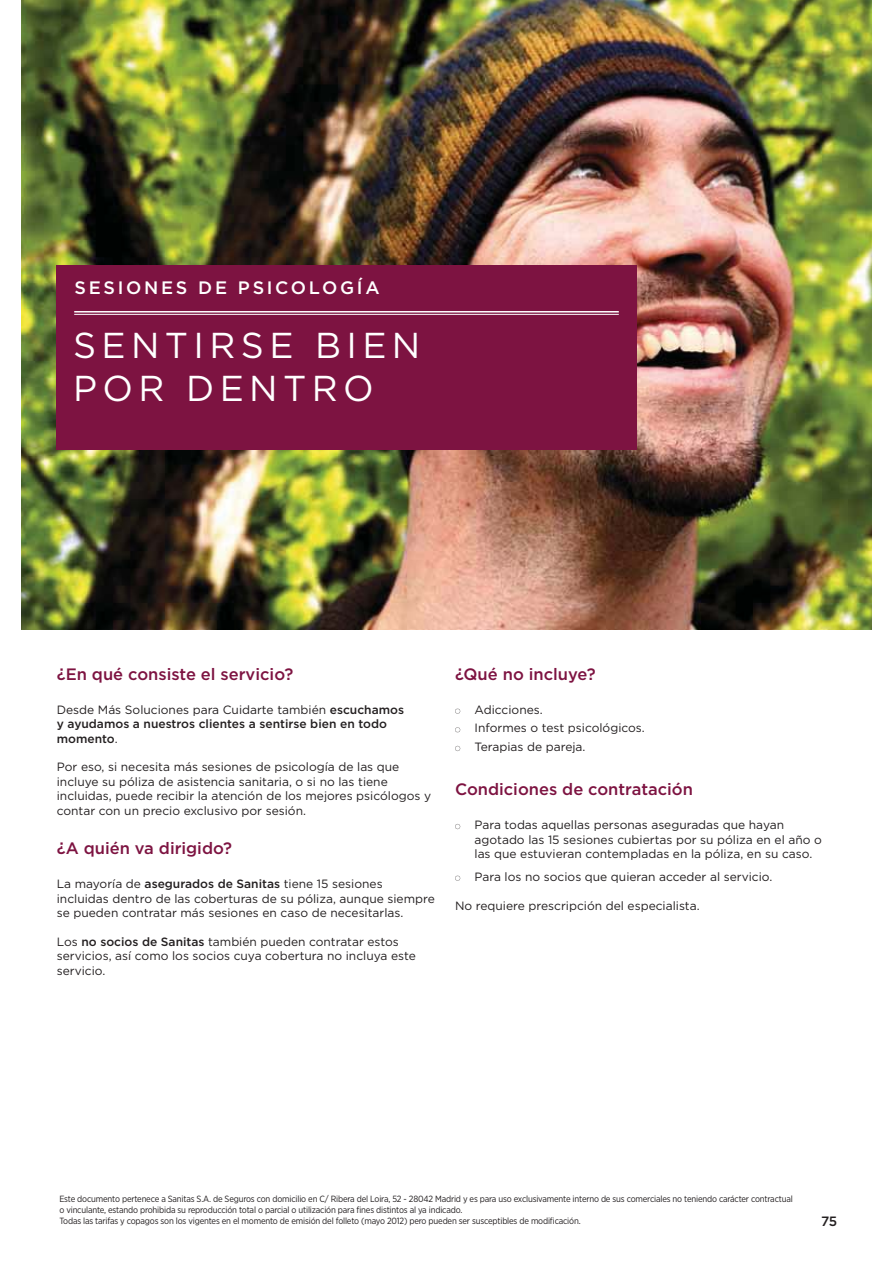
<style>
.page{position:relative;width:893px;height:1263px;background:#fff}
.page>*{position:absolute;margin:0;border:0;box-sizing:border-box;transform-origin:0 0}
.t1{font:36px/43.2px "Gotham";letter-spacing:.15em;color:#fff}
.t2{font:500 18px "Gotham";letter-spacing:.15em;color:#fff}
.t3{font:500 16.5px "Gotham";color:#7d1341}
.t4{font:500 13.5px "Gotham";color:#231f20}
.t5{font:12px/14.4px "Gotham";color:#231f20}
.t6{font:500 12px/14.4px "Gotham";color:#231f20}
.t7{font:9px/10.8px "Gotham Narrow";letter-spacing:-.02em;color:#231f20}
.s1{font-weight:400}
.s2{font-weight:500}
</style>
<div class="page">
<img style="left:21px;top:0;width:850px;height:629px">
<div style="left:57px;top:265px;width:580px;height:185px;background:#7d1341"></div>
<hr style="left:74px;top:311px;width:544px;height:2px;background:#fff">
<hr style="left:74px;top:314px;width:544px;height:1px;background:#fff">
<svg style="left:455px;top:709px;width:5px;height:5px"></svg>
<svg style="left:455px;top:727px;width:5px;height:5px"></svg>
<svg style="left:455px;top:746px;width:5px;height:5px"></svg>
<svg style="left:455px;top:824px;width:5px;height:5px"></svg>
<svg style="left:455px;top:876px;width:5px;height:5px"></svg>
<h2 class="t2" style="left:75px;top:281px;width:306px">SESIONES DE PSICOLOGÍA</h2>
<h1 class="t1" style="left:73px;top:326px;width:349px">SENTIRSE BIEN<br>POR DENTRO</h1>
<h3 class="t3" style="left:57px;top:668px;width:238px">¿En qué consiste el servicio?</h3>
<p class="t6" style="left:57px;top:703px;width:349px"><span class="s1">Desde Más Soluciones para Cuidarte también</span> escuchamos y ayudamos a nuestros clientes a sentirse bien en todo momento<span class="s1">.</span></p>
<p class="t5" style="left:57px;top:761px;width:376px">Por eso, si necesita más sesiones de psicología de las que incluye su póliza de asistencia sanitaria, o si no las tiene incluidas, puede recibir la atención de los mejores psicólogos y contar con un precio exclusivo por sesión.</p>
<h3 class="t3" style="left:57px;top:842px;width:177px">¿A quién va dirigido?</h3>
<p class="t5" style="left:57px;top:878px;width:379px">La mayoría de <span class="s2">asegurados de Sanitas</span> tiene 15 sesiones incluidas dentro de las coberturas de su póliza, aunque siempre se pueden contratar más sesiones en caso de necesitarlas.</p>
<p class="t5" style="left:57px;top:935px;width:360px">Los <span class="s2">no socios de Sanitas</span> también pueden contratar estos servicios, así como los socios cuya cobertura no incluya este servicio.</p>
<h3 class="t3" style="left:455px;top:668px;width:142px">¿Qué no incluye?</h3>
<p class="t5" style="left:474px;top:701px;width:172px;line-height:18.6px">Adicciones.<br>Informes o test psicológicos.<br>Terapias de pareja.</p>
<h3 class="t3" style="left:455px;top:783px;width:239px">Condiciones de contratación</h3>
<p class="t5" style="left:474px;top:819px;width:349px">Para todas aquellas personas aseguradas que hayan agotado las 15 sesiones cubiertas por su póliza en el año o las que estuvieran contempladas en la póliza, en su caso.</p>
<p class="t5" style="left:474px;top:870px;width:299px">Para los no socios que quieran acceder al servicio.</p>
<p class="t5" style="left:455px;top:899px;width:246px">No requiere prescripción del especialista.</p>
<p class="t7" style="left:59px;top:1194px;width:735px">Este documento pertenece a Sanitas S.A. de Seguros con domicilio en C/ Ribera del Loira, 52 - 28042 Madrid y es para uso exclusivamente interno de sus comerciales no teniendo carácter contractual o vinculante, estando prohibida su reproducción total o parcial o utilización para fines distintos al ya indicado.<br>Todas las tarifas y copagos son los vigentes en el momento de emisión del folleto (mayo 2012) pero pueden ser susceptibles de modificación.</p>
<p class="t4" style="left:821px;top:1216px;width:18px">75</p>
</div>
